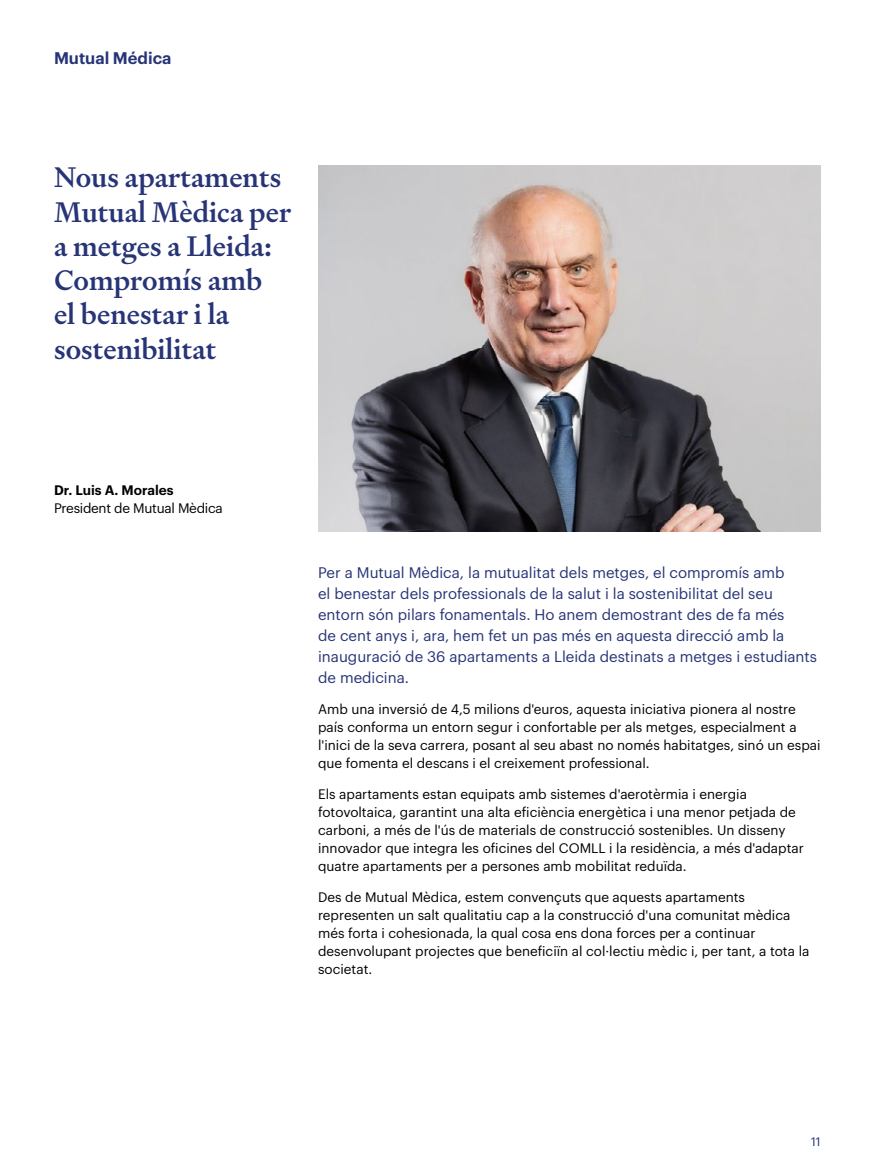
<style>
.page{position:relative;width:893px;height:1170px;background:#fff}
.page>*{position:absolute;margin:0;border:0;box-sizing:border-box;transform-origin:0 0}
.t1{font:500 28.5px/34.2px "Signifier";color:#273476}
.t2{font:600 16.5px "Graphik";color:#273476}
.t3{font:15px/21px "Graphik";color:#273476}
.t4{font:13.5px/18px "Graphik";color:#000}
.t5{font:13.5px "Graphik";letter-spacing:-.02em;color:#000}
.t6{font:600 13.5px "Graphik";color:#000}
.t7{font:12px "Graphik";color:#273476}
</style>
<div class="page">
<img style="left:318px;top:165px;width:503px;height:366px">
<p class="t2" style="left:54px;top:46px;width:119px">Mutual Médica</p>
<h1 class="t1" style="left:54px;top:160px;width:239px">Nous apartaments<br>Mutual Mèdica per a metges a Lleida:<br>Compromís amb<br>el benestar i la sostenibilitat</h1>
<p class="t6" style="left:54px;top:479px;width:121px">Dr. Luis A. Morales</p>
<p class="t5" style="left:54px;top:497px;width:170px">President de Mutual Mèdica</p>
<p class="t3" style="left:318px;top:561px;width:500px">Per a Mutual Mèdica, la mutualitat dels metges, el compromís amb<br>el benestar dels professionals de la salut i la sostenibilitat del seu entorn són pilars fonamentals. Ho anem demostrant des de fa més<br>de cent anys i, ara, hem fet un pas més en aquesta direcció amb la inauguració de 36 apartaments a Lleida destinats a metges i estudiants de medicina.</p>
<p class="t4" style="left:318px;top:699px;width:504px">Amb una inversió de 4,5 milions d'euros, aquesta iniciativa pionera al nostre país conforma un entorn segur i confortable per als metges, especialment a l'inici de la seva carrera, posant al seu abast no només habitatges, sinó un espai que fomenta el descans i el creixement professional.</p>
<p class="t4" style="left:318px;top:783px;width:487px">Els apartaments estan equipats amb sistemes d'aerotèrmia i energia fotovoltaica, garantint una alta eficiència energètica i una menor petjada de carboni, a més de l'ús de materials de construcció sostenibles. Un disseny innovador que integra les oficines del COMLL i la residència, a més d'adaptar quatre apartaments per a persones amb mobilitat reduïda.</p>
<p class="t4" style="left:318px;top:886px;width:493px">Des de Mutual Mèdica, estem convençuts que aquests apartaments representen un salt qualitatiu cap a la construcció d'una comunitat mèdica més forta i cohesionada, la qual cosa ens dona forces per a continuar desenvolupant projectes que beneficiïn al col·lectiu mèdic i, per tant, a tota la societat.</p>
<p class="t7" style="left:811px;top:1132px;width:11px">11</p>
</div>
